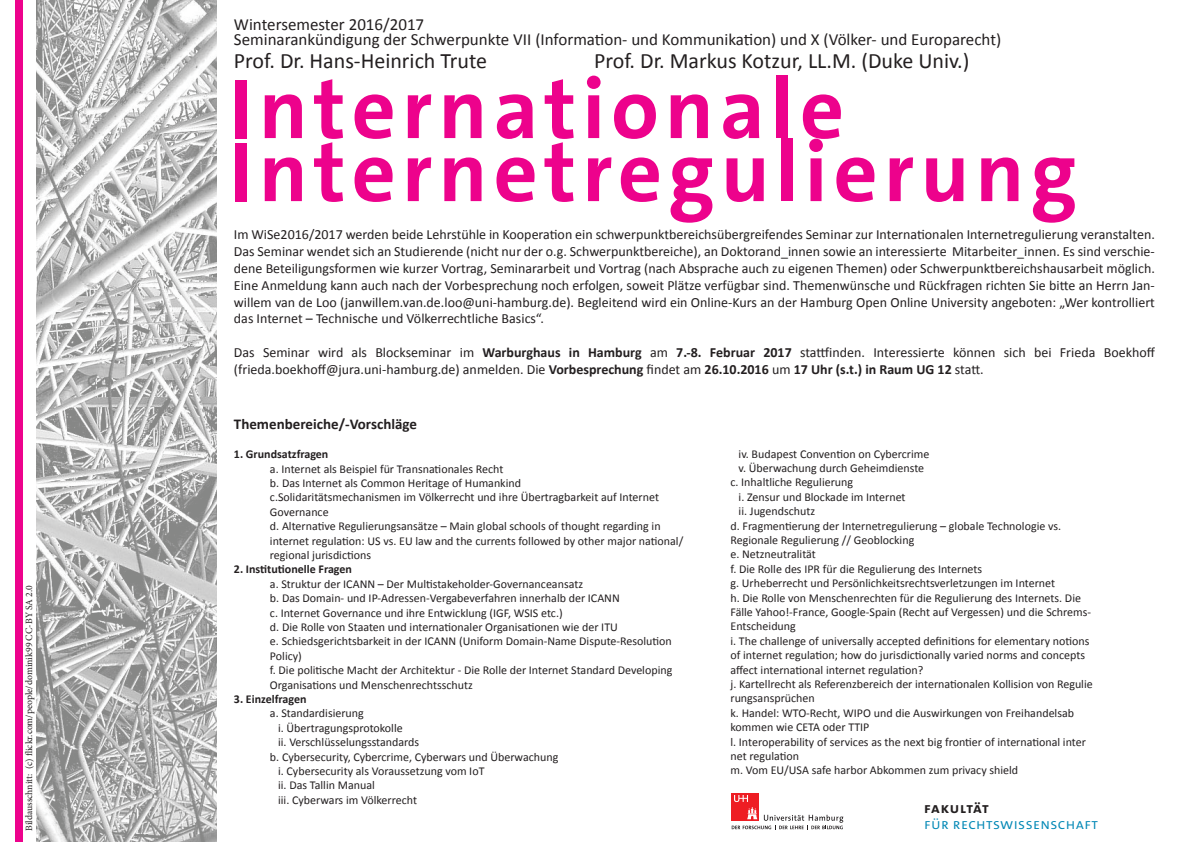
<style>
.page{position:relative;width:1191px;height:842px;background:#fff}
.page>*{position:absolute;margin:0;border:0;box-sizing:border-box;transform-origin:0 0}
.t1{font:700 86px/63px "The Sans UHH";letter-spacing:.07em;color:#ed028c}
.t2{font:22px "Calibri";color:#231f20}
.t3{font:17px/15px "Calibri";color:#231f20}
.t4{font:15.1px "The Sans UHH Semi Light Caps";letter-spacing:.025em;color:#0087b5}
.t5{font:15.1px "The Sans UHH Bold Caps";letter-spacing:.02em;color:#231f20}
.t6{font:700 15px "Calibri";color:#231f20}
.t7{font:14px/16.8px "Calibri";color:#231f20;text-align:justify}
.t8{font:12px/14.4px "Calibri";color:#231f20}
.t9{font:700 12px "Calibri";color:#231f20}
.t10{font:9.7px "Minion Pro";color:#231f20}
.s1{font-weight:700}
</style>
<div class="page">
<img style="left:36px;top:0;width:181px;height:842px">
<div style="left:732px;top:793px;width:27px;height:28px;background:#ee1d23"></div>
<svg style="left:731px;top:795px;width:112px;height:35px"></svg>
<div style="left:15px;top:0;width:8px;height:842px;background:#ed028c"></div>
<p class="t10" style="left:23px;top:831px;width:247px;rotate:-90deg">Bildausschnitt: (c) flickr.com/people/dominik99 CC-BY SA 2.0</p>
<h3 class="t3" style="left:234px;top:17px;width:769px">Wintersemester 2016/2017<br>Seminarankündigung der Schwerpunkte VII (Information- und Kommunikation) und X (Völker- und Europarecht)</h3>
<h2 class="t2" style="left:234px;top:46px;width:255px">Prof. Dr. Hans-Heinrich Trute</h2>
<h2 class="t2" style="left:594px;top:46px;width:377px">Prof. Dr. Markus Kotzur, LL.M. (Duke Univ.)</h2>
<h1 class="t1" style="left:229px;top:78px;width:849px">Internationale<br>Internetregulierung</h1>
<p class="t7" style="left:234px;top:226px;width:922px">Im WiSe2016/2017 werden beide Lehrstühle in Kooperation ein schwerpunktbereichsübergreifendes Seminar zur Internationalen Internetregulierung veranstalten.<br>Das Seminar wendet sich an Studierende (nicht nur der o.g. Schwerpunktbereiche), an Doktorand_innen sowie an interessierte Mitarbeiter_innen. Es sind verschie&shy;dene Beteiligungsformen wie kurzer Vortrag, Seminararbeit und Vortrag (nach Absprache auch zu eigenen Themen) oder Schwerpunktbereichshausarbeit möglich.<br>Eine Anmeldung kann auch nach der Vorbesprechung noch erfolgen, soweit Plätze verfügbar sind. Themenwünsche und Rückfragen richten Sie bitte an Herrn Jan&shy;willem van de Loo (janwillem.van.de.loo@uni-hamburg.de). Begleitend wird ein Online-Kurs an der Hamburg Open Online University angeboten: „Wer kontrolliert das Internet – Technische und Völkerrechtliche Basics“.</p>
<p class="t7" style="left:234px;top:344px;width:922px">Das Seminar wird als Blockseminar im <span class="s1">Warburghaus in Hamburg</span> am <span class="s1">7.-8. Februar 2017</span> stattfinden. Interessierte können sich bei Frieda Boekhoff (frieda.boekhoff@jura.uni-hamburg.de) anmelden. Die <span class="s1">Vorbesprechung</span> findet am <span class="s1">26.10.2016</span> um <span class="s1">17 Uhr (s.t.) in Raum UG 12</span> statt.</p>
<p class="t6" style="left:234px;top:415px;width:185px">Themenbereiche/-Vorschläge</p>
<p class="t9" style="left:234px;top:447px;width:96px">1. Grundsatzfragen</p>
<p class="t8" style="left:270px;top:461px;width:415px">a. Internet als Beispiel für Transnationales Recht<br>b. Das Internet als Common Heritage of Humankind<br>c.Solidaritätsmechanismen im Völkerrecht und ihre Übertragbarkeit auf Internet Governance<br>d. Alternative Regulierungsansätze – Main global schools of thought regarding in internet regulation: US vs. EU law and the currents followed by other major national/ regional jurisdictions</p>
<p class="t9" style="left:234px;top:562px;width:119px">2. Institutionelle Fragen</p>
<p class="t8" style="left:270px;top:577px;width:404px">a. Struktur der ICANN – Der Multistakeholder-Governanceansatz<br>b. Das Domain- und IP-Adressen-Vergabeverfahren innerhalb der ICANN<br>c. Internet Governance und ihre Entwicklung (IGF, WSIS etc.)<br>d. Die Rolle von Staaten und internationaler Organisationen wie der ITU<br>e. Schiedsgerichtsbarkeit in der ICANN (Uniform Domain-Name Dispute-Resolution Policy)<br>f. Die politische Macht der Architektur - Die Rolle der Internet Standard Developing Organisations und Menschenrechtsschutz</p>
<p class="t9" style="left:234px;top:691px;width:74px">3. Einzelfragen</p>
<p class="t8" style="left:270px;top:706px;width:95px">a. Standardisierung</p>
<p class="t8" style="left:278px;top:721px;width:126px">i. Übertragungsprotokolle</p>
<p class="t8" style="left:278px;top:735px;width:143px">ii. Verschlüsselungsstandards</p>
<p class="t8" style="left:270px;top:749px;width:290px">b. Cybersecurity, Cybercrime, Cyberwars und Überwachung</p>
<p class="t8" style="left:278px;top:764px;width:208px">i. Cybersecurity als Voraussetzung vom IoT</p>
<p class="t8" style="left:278px;top:778px;width:98px">ii. Das Tallin Manual</p>
<p class="t8" style="left:278px;top:793px;width:140px">iii. Cyberwars im Völkerrecht</p>
<p class="t8" style="left:738px;top:446px;width:192px">iv. Budapest Convention on Cybercrime</p>
<p class="t8" style="left:738px;top:461px;width:187px">v. Überwachung durch Geheimdienste</p>
<p class="t8" style="left:730px;top:475px;width:124px">c. Inhaltliche Regulierung</p>
<p class="t8" style="left:738px;top:490px;width:168px">i. Zensur und Blockade im Internet</p>
<p class="t8" style="left:738px;top:504px;width:78px">ii. Jugendschutz</p>
<p class="t8" style="left:730px;top:518px;width:332px">d. Fragmentierung der Internetregulierung – globale Technologie vs.</p>
<p class="t8" style="left:730px;top:533px;width:185px">Regionale Regulierung // Geoblocking</p>
<p class="t8" style="left:730px;top:547px;width:87px">e. Netzneutralität</p>
<p class="t8" style="left:730px;top:562px;width:253px">f. Die Rolle des IPR für die Regulierung des Internets</p>
<p class="t8" style="left:730px;top:576px;width:326px">g. Urheberrecht und Persönlichkeitsrechtsverletzungen im Internet</p>
<p class="t8" style="left:730px;top:590px;width:352px">h. Die Rolle von Menschenrechten für die Regulierung des Internets. Die</p>
<p class="t8" style="left:730px;top:605px;width:362px">Fälle Yahoo!-France, Google-Spain (Recht auf Vergessen) und die Schrems-</p>
<p class="t8" style="left:730px;top:619px;width:67px">Entscheidung</p>
<p class="t8" style="left:730px;top:634px;width:360px">i. The challenge of universally accepted definitions for elementary notions</p>
<p class="t8" style="left:730px;top:648px;width:356px">of internet regulation; how do jurisdictionally varied norms and concepts</p>
<p class="t8" style="left:730px;top:662px;width:194px">affect international internet regulation?</p>
<p class="t8" style="left:730px;top:677px;width:364px">j. Kartellrecht als Referenzbereich der internationalen Kollision von Regulie</p>
<p class="t8" style="left:730px;top:691px;width:86px">rungsansprüchen</p>
<p class="t8" style="left:730px;top:706px;width:345px">k. Handel: WTO-Recht, WIPO und die Auswirkungen von Freihandelsab</p>
<p class="t8" style="left:730px;top:720px;width:140px">kommen wie CETA oder TTIP</p>
<p class="t8" style="left:730px;top:734px;width:357px">l. Interoperability of services as the next big frontier of international inter</p>
<p class="t8" style="left:730px;top:749px;width:70px">net regulation</p>
<p class="t8" style="left:730px;top:763px;width:289px">m. Vom EU/USA safe harbor Abkommen zum privacy shield</p>
<p class="t5" style="left:924px;top:798px;width:66px">fakultät</p>
<p class="t4" style="left:924px;top:814px;width:175px">für rechtswissenschaft</p>
</div>
